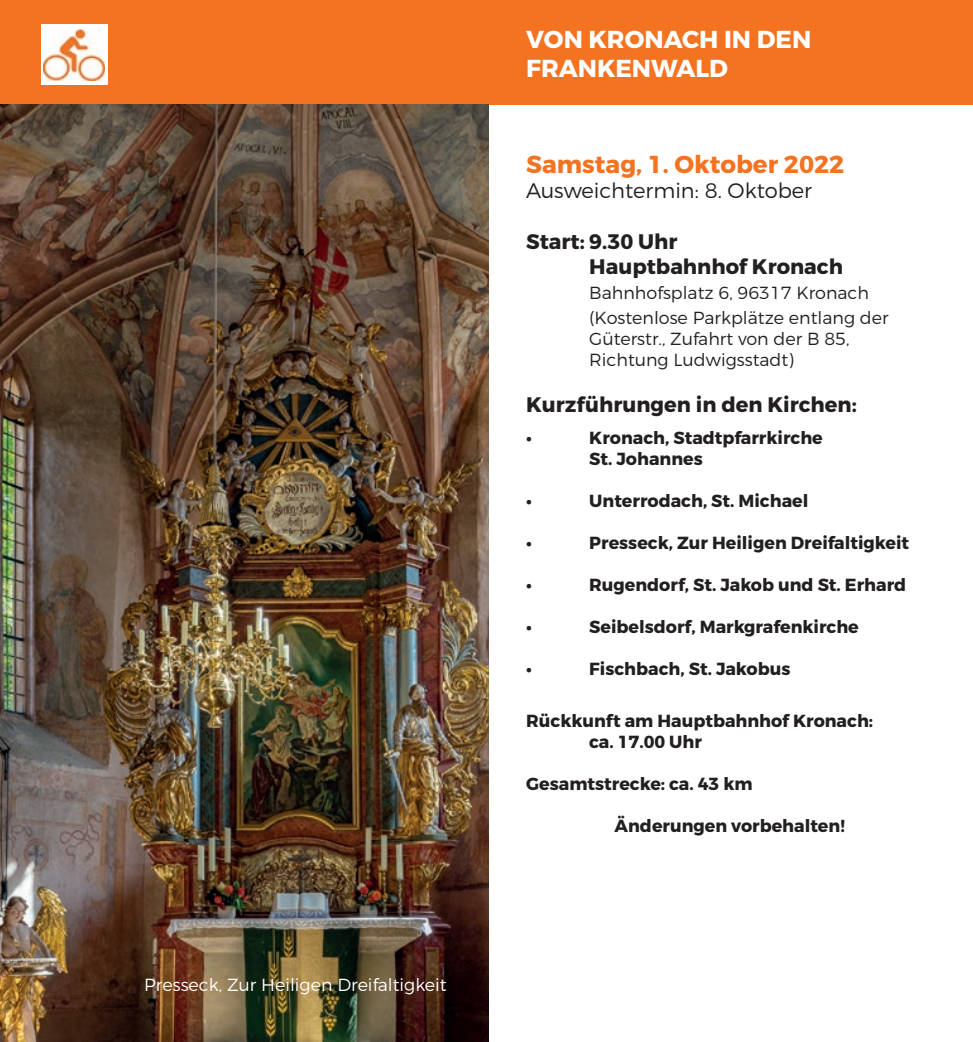
<style>
.page{position:relative;width:973px;height:1042px;background:#fff}
.page>*{position:absolute;margin:0;border:0;box-sizing:border-box;transform-origin:0 0}
.t1{font:700 24.5px/29.4px "Montserrat";color:#fff}
.t2{font:700 24.5px "Montserrat";color:#f47321}
.t3{font:700 21px/25.2px "Montserrat";color:#231f20}
.t4{font:300 21px "Montserrat";color:#231f20}
.t5{font:700 17.5px/21px "Montserrat";color:#231f20}
.t6{font:300 17.5px/25.2px "Montserrat";color:#231f20}
.t7{font:300 17.5px "Montserrat";color:#fff}
</style>
<div class="page">
<div style="left:0;top:0;width:972px;height:104px;background:#f47321"></div>
<div style="left:41px;top:24px;width:67px;height:60px;background:#fff"></div>
<img style="left:43px;top:30px;width:61px;height:51px">
<img style="left:0;top:104px;width:488px;height:938px">
<p class="t7" style="left:144px;top:974px;width:304px">Presseck, Zur Heiligen Dreifaltigkeit</p>
<h1 class="t1" style="left:526px;top:25px;width:286px">VON KRONACH IN DEN<br>FRANKENWALD</h1>
<h1 class="t2" style="left:526px;top:149px;width:319px">Samstag, 1. Oktober 2022</h1>
<p class="t4" style="left:526px;top:178px;width:287px">Ausweichtermin: 8. Oktober</p>
<p class="t3" style="left:589px;top:229px;width:255px;text-indent:-63px">Start: 9.30 Uhr<br>Hauptbahnhof Kronach</p>
<p class="t6" style="left:589px;top:280px;width:301px">Bahnhofsplatz 6, 96317 Kronach (Kostenlose Parkplätze entlang der</p>
<p class="t6" style="left:589px;top:328px;width:262px;line-height:21px">Güterstr., Zufahrt von der B 85,<br>Richtung Ludwigsstadt)</p>
<p class="t3" style="left:526px;top:393px;width:332px">Kurzführungen in den Kirchen:</p>
<p class="t5" style="left:526px;top:427px;width:7px">•</p>
<p class="t5" style="left:589px;top:427px;width:235px">Kronach, Stadtpfarrkirche<br>St. Johannes</p>
<p class="t5" style="left:526px;top:490px;width:7px">•</p>
<p class="t5" style="left:589px;top:490px;width:221px">Unterrodach, St. Michael</p>
<p class="t5" style="left:526px;top:532px;width:7px">•</p>
<p class="t5" style="left:589px;top:532px;width:321px">Presseck, Zur Heiligen Dreifaltigkeit</p>
<p class="t5" style="left:526px;top:574px;width:7px">•</p>
<p class="t5" style="left:589px;top:574px;width:318px">Rugendorf, St. Jakob und St. Erhard</p>
<p class="t5" style="left:526px;top:616px;width:7px">•</p>
<p class="t5" style="left:589px;top:616px;width:271px">Seibelsdorf, Markgrafenkirche</p>
<p class="t5" style="left:526px;top:658px;width:7px">•</p>
<p class="t5" style="left:589px;top:658px;width:203px">Fischbach, St. Jakobus</p>
<p class="t5" style="left:589px;top:711px;width:285px;text-indent:-63px">Rückkunft am Hauptbahnhof Kronach: ca. 17.00 Uhr</p>
<p class="t5" style="left:526px;top:774px;width:228px">Gesamtstrecke: ca. 43 km</p>
<p class="t5" style="left:614px;top:816px;width:232px">Änderungen vorbehalten!</p>
</div>
